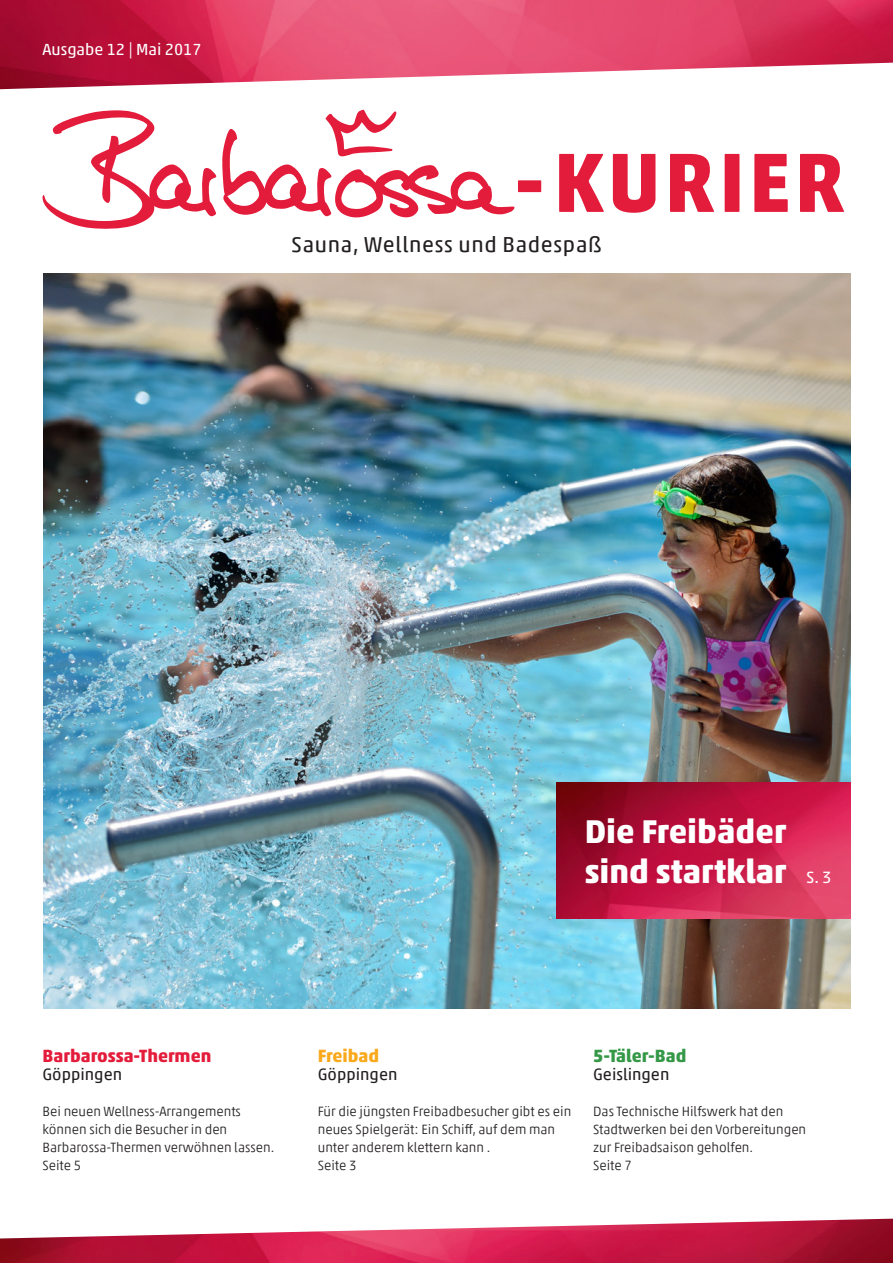
<style>
.page{position:relative;width:893px;height:1263px;background:#fff}
.page>*{position:absolute;margin:0;border:0;box-sizing:border-box;transform-origin:0 0}
.t1{font:700 33.45px/40px "Akko Std";color:#fff}
.t2{font:21.75px "Akko Pro";letter-spacing:.03em;color:#231f20}
.t3{font:700 18px "Akko Std";color:#e41c3b}
.t4{font:700 18px "Akko Std";color:#359847}
.t5{font:700 18px "Akko Std";color:#f9a91b}
.t6{font:16.5px "Akko Pro";color:#231f20}
.t7{font:16.35px "Akko Std";color:#fff}
.t8{font:300 13.5px/18px "Akko Pro";color:#231f20}
.s1{font-weight:400;font-size:16.65px}
</style>
<div class="page">
<img style="left:44px;top:274px;width:806px;height:734px">
<img style="left:557px;top:783px;width:293px;height:135px">
<img style="left:0;top:0;width:893px;height:89px">
<svg style="left:43px;top:110px;width:472px;height:119px"></svg>
<svg style="left:325px;top:110px;width:72px;height:47px"></svg>
<div style="left:518px;top:180px;width:23px;height:12px;background:#e41c3b"></div>
<svg style="left:559px;top:154px;width:45px;height:58px"></svg>
<svg style="left:613px;top:154px;width:42px;height:59px"></svg>
<svg style="left:670px;top:154px;width:44px;height:58px"></svg>
<div style="left:725px;top:154px;width:14px;height:58px;background:#e41c3b"></div>
<svg style="left:754px;top:154px;width:34px;height:58px"></svg>
<svg style="left:800px;top:154px;width:44px;height:58px"></svg>
<img style="left:0;top:1218px;width:893px;height:45px">
<p class="t7" style="left:43px;top:39px;width:160px">Ausgabe 12 | Mai 2017</p>
<h2 class="t2" style="left:291px;top:231px;width:312px">Sauna, Wellness und Badespaß</h2>
<h3 class="t3" style="left:43px;top:1045px;width:170px">Barbarossa-Thermen</h3>
<p class="t6" style="left:43px;top:1064px;width:81px">Göppingen</p>
<h3 class="t5" style="left:318px;top:1045px;width:63px">Freibad</h3>
<p class="t6" style="left:318px;top:1064px;width:81px">Göppingen</p>
<h1 class="t1" style="left:585px;top:811px;width:248px">Die Freibäder sind startklar <span class="s1">S. 3</span></h1>
<h3 class="t4" style="left:593px;top:1045px;width:95px">5-Täler-Bad</h3>
<p class="t6" style="left:593px;top:1064px;width:78px">Geislingen</p>
<p class="t8" style="left:43px;top:1102px;width:233px">Bei neuen Wellness-Arrangements können sich die Besucher in den<br>Barbarossa-Thermen verwöhnen lassen.<br>Seite 5</p>
<p class="t8" style="left:318px;top:1102px;width:255px">Für die jüngsten Freibadbesucher gibt es ein neues Spielgerät: Ein Schiff, auf dem man unter anderem klettern kann .<br>Seite 3</p>
<p class="t8" style="left:593px;top:1102px;width:215px">Das Technische Hilfswerk hat den<br>Stadtwerken bei den Vorbereitungen zur Freibadsaison geholfen.<br>Seite 7</p>
</div>
